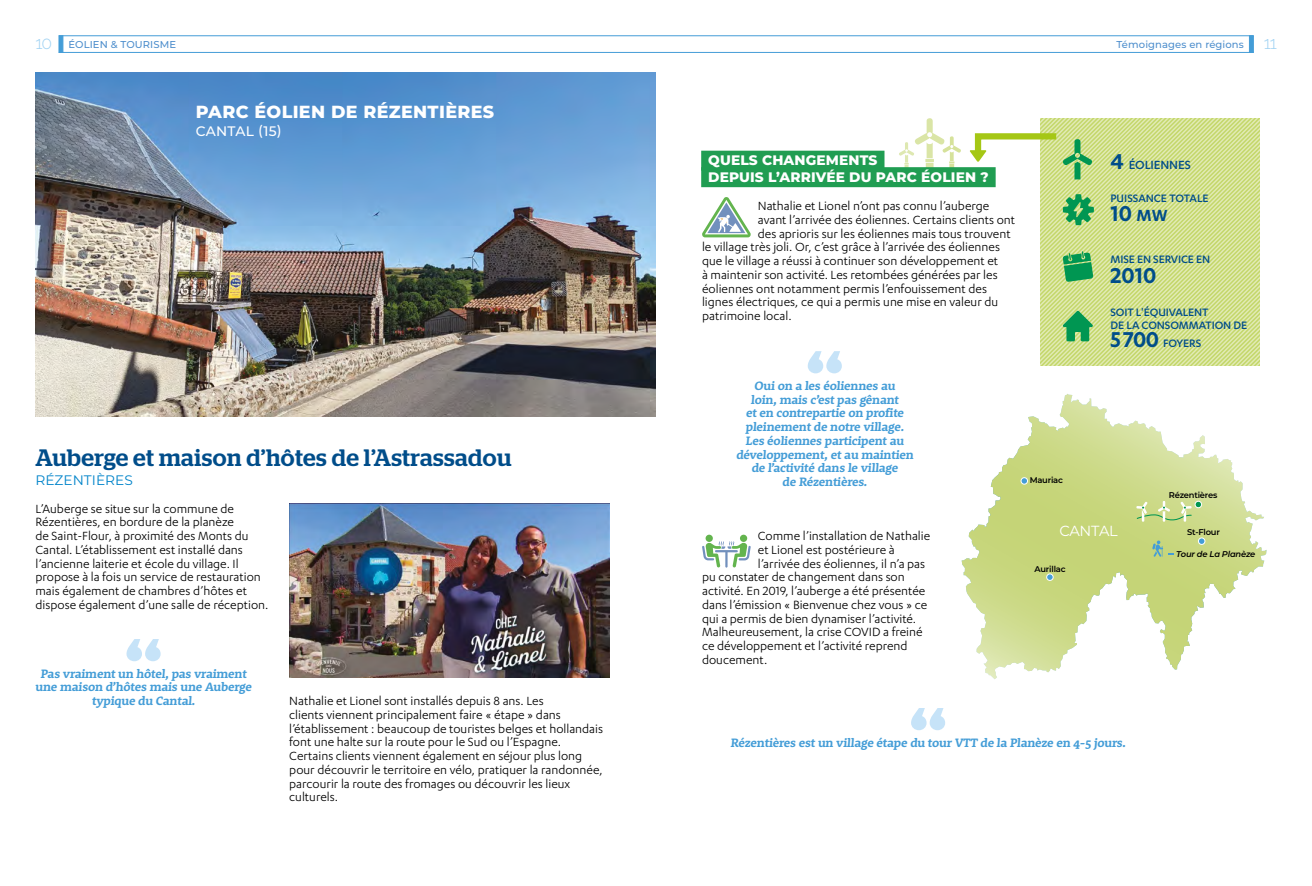
<style>
.page{position:relative;width:1312px;height:886px;background:#fff}
.page>*{position:absolute;margin:0;border:0;box-sizing:border-box;transform-origin:0 0}
.t1{font:600 25px "Karbon";color:#004d8a}
.t2{font:500 23.75px "Stag";letter-spacing:.02em;color:#004d8a}
.t3{font:800 17.5px "Montserrat";letter-spacing:.02em;color:#fff}
.t4{font:14.62px "Montserrat";letter-spacing:-.025em;color:#fff}
.t5{font:13.75px/13.8px "Karbon";color:#000}
.t6{font:800 13.75px/16.5px "Montserrat";letter-spacing:.01em;color:#fff}
.t7{font:13.75px "Montserrat";color:#0084ca}
.t8{font:500 13.75px "Montserrat";letter-spacing:.02em;color:#fff}
.t9{font:500 13.75px "Karbon";letter-spacing:-.01em;color:#004d8a}
.t10{font:700 12.5px/13.8px "Rooney";color:#449dd7;text-align:center}
.t11{font:500 12.5px/12.5px "Karbon";letter-spacing:-.01em;color:#004d8a}
.t12{font:500 10px "Montserrat";letter-spacing:.01em;color:#4f8fcd}
.t13{font:600 8.38px "Montserrat";letter-spacing:-.025em;color:#000}
.t14{font:italic 600 8.38px "Montserrat";letter-spacing:-.025em;color:#000}
.s1{font-family:"Raleway";font-weight:300;font-size:17.5px;color:#a2d3f3}
.s2{font-weight:600;font-size:25px}
.s3{font-size:18.75px}
</style>
<div class="page">
<svg style="left:961px;top:395px;width:305px;height:284px"></svg>
<svg style="left:1046px;top:574px;width:6px;height:6px"></svg>
<div style="left:1046px;top:574px;width:7px;height:7px;border:1px solid #fff;border-radius:50%"></div>
<svg style="left:1198px;top:538px;width:6px;height:6px"></svg>
<div style="left:1197px;top:538px;width:7px;height:7px;border:1px solid #fff;border-radius:50%"></div>
<div style="left:1020px;top:478px;width:7px;height:6px;background:#449dd7;border-radius:50%"></div>
<div style="left:1020px;top:477px;width:7px;height:7px;border:1px solid #fff;border-radius:50%"></div>
<div style="left:1194px;top:501px;width:7px;height:7px;background:#009652;border-radius:50%"></div>
<div style="left:1194px;top:501px;width:7px;height:7px;border:1px solid #fff;border-radius:50%"></div>
<svg style="left:1135px;top:501px;width:56px;height:21px"></svg>
<svg style="left:1151px;top:540px;width:22px;height:17px"></svg>
<hr style="left:59px;top:36px;width:597px;height:1px;background:#449dd7">
<hr style="left:59px;top:52px;width:597px;height:1px;background:#449dd7">
<hr style="left:59px;top:36px;width:4px;height:17px;background:#449dd7">
<hr style="left:656px;top:36px;width:597px;height:1px;background:#449dd7">
<hr style="left:656px;top:52px;width:597px;height:1px;background:#449dd7">
<svg style="left:1248px;top:36px;width:5px;height:16px"></svg>
<svg style="left:702px;top:541px;width:48px;height:26px"></svg>
<div style="left:705px;top:535px;width:7px;height:7px;background:#63b44e;border-radius:50%"></div>
<div style="left:739px;top:535px;width:8px;height:7px;background:#63b44e;border-radius:50%"></div>
<img style="left:35px;top:72px;width:621px;height:344px">
<svg style="left:126px;top:639px;width:34px;height:22px"></svg>
<svg style="left:911px;top:708px;width:33px;height:22px"></svg>
<img style="left:289px;top:503px;width:320px;height:175px">
<svg style="left:899px;top:118px;width:62px;height:49px"></svg>
<div style="left:701px;top:151px;width:183px;height:20px;background:#209d52"></div>
<div style="left:701px;top:167px;width:294px;height:20px;background:#209d52"></div>
<svg style="left:969px;top:118px;width:290px;height:248px"></svg>
<svg style="left:807px;top:351px;width:34px;height:22px"></svg>
<svg style="left:702px;top:197px;width:49px;height:40px"></svg>
<p class="t12" style="left:35px;top:38px;width:142px"><span class="s1">10</span> ÉOLIEN &amp; TOURISME</p>
<p class="t12" style="left:1116px;top:38px;width:162px">Témoignages en régions <span class="s1">11</span></p>
<p class="t3" style="left:196px;top:98px;width:300px">PARC ÉOLIEN DE RÉZENTIÈRES</p>
<p class="t8" style="left:196px;top:122px;width:88px">CANTAL (15)</p>
<h2 class="t2" style="left:35px;top:444px;width:477px">Auberge et maison d’hôtes de l’Astrassadou</h2>
<p class="t7" style="left:35px;top:470px;width:99px">RÉZENTIÈRES</p>
<p class="t5" style="left:35px;top:501px;width:234px">L’Auberge se situe sur la commune de Rézentières, en bordure de la planèze<br>de Saint-Flour, à proximité des Monts du Cantal. L’établissement est installé dans l’ancienne laiterie et école du village. Il propose à la fois un service de restauration mais également de chambres d’hôtes et dispose également d’une salle de réception.</p>
<p class="t10" style="left:35px;top:666px;width:219px">Pas vraiment un hôtel, pas vraiment une maison d’hôtes mais une Auberge typique du Cantal.</p>
<p class="t5" style="left:289px;top:694px;width:315px">Nathalie et Lionel sont installés depuis 8 ans. Les<br>clients viennent principalement faire « étape » dans l’établissement : beaucoup de touristes belges et hollandais font une halte sur la route pour le Sud ou l’Espagne.<br>Certains clients viennent également en séjour plus long pour découvrir le territoire en vélo, pratiquer la randonnée, parcourir la route des fromages ou découvrir les lieux culturels.</p>
<p class="t6" style="left:708px;top:151px;width:282px">QUELS CHANGEMENTS<br>DEPUIS L’ARRIVÉE DU PARC ÉOLIEN ?</p>
<p class="t9" style="left:1110px;top:157px;width:82px"><span class="s2">4</span> ÉOLIENNES</p>
<p class="t11" style="left:1110px;top:192px;width:100px">PUISSANCE TOTALE</p>
<h1 class="t1" style="left:1110px;top:199px;width:59px">10 <span class="s3">MW</span></h1>
<p class="t5" style="left:757px;top:199px;width:233px">Nathalie et Lionel n’ont pas connu l’auberge</p>
<p class="t5" style="left:757px;top:212px;width:259px">avant l’arrivée des éoliennes. Certains clients ont</p>
<p class="t5" style="left:757px;top:226px;width:254px">des aprioris sur les éoliennes mais tous trouvent</p>
<p class="t5" style="left:702px;top:240px;width:299px">le village très joli. Or, c’est grâce à l’arrivée des éoliennes</p>
<p class="t5" style="left:702px;top:254px;width:298px">que le village a réussi à continuer son développement et</p>
<p class="t5" style="left:702px;top:267px;width:297px">à maintenir son activité. Les retombées générées par les</p>
<p class="t5" style="left:702px;top:281px;width:286px">éoliennes ont notamment permis l’enfouissement des</p>
<p class="t5" style="left:702px;top:295px;width:297px">lignes électriques, ce qui a permis une mise en valeur du</p>
<p class="t5" style="left:702px;top:309px;width:91px">patrimoine local.</p>
<p class="t11" style="left:1110px;top:252px;width:101px">MISE EN SERVICE EN</p>
<h1 class="t1" style="left:1110px;top:261px;width:47px">2010</h1>
<p class="t11" style="left:1110px;top:306px;width:138px">SOIT L'ÉQUIVALENT<br>DE LA CONSOMMATION DE</p>
<p class="t11" style="left:1110px;top:336px;width:92px"><span class="s2">5700</span> FOYERS</p>
<p class="t10" style="left:735px;top:378px;width:180px">Oui on a les éoliennes au<br>loin, mais c’est pas gênant<br>et en contrepartie on profite pleinement de notre village.<br>Les éoliennes participent au développement, et au maintien de l’activité dans le village<br>de Rézentières.</p>
<p class="t5" style="left:757px;top:529px;width:174px">Comme l’installation de Nathalie</p>
<p class="t5" style="left:757px;top:542px;width:138px">et Lionel est postérieure à</p>
<p class="t5" style="left:757px;top:556px;width:169px">l’arrivée des éoliennes, il n’a pas</p>
<p class="t5" style="left:702px;top:570px;width:204px">pu constater de changement dans son</p>
<p class="t5" style="left:702px;top:584px;width:225px">activité. En 2019, l’auberge a été présentée</p>
<p class="t5" style="left:702px;top:597px;width:227px">dans l’émission « Bienvenue chez vous » ce</p>
<p class="t5" style="left:702px;top:611px;width:216px">qui a permis de bien dynamiser l’activité.</p>
<p class="t5" style="left:702px;top:625px;width:222px">Malheureusement, la crise COVID a freiné</p>
<p class="t5" style="left:702px;top:639px;width:207px">ce développement et l’activité reprend</p>
<p class="t5" style="left:702px;top:652px;width:67px">doucement.</p>
<p class="t13" style="left:1029px;top:474px;width:35px">Mauriac</p>
<p class="t4" style="left:1059px;top:521px;width:60px">CANTAL</p>
<p class="t13" style="left:1034px;top:563px;width:33px">Aurillac</p>
<p class="t10" style="left:730px;top:735px;width:398px">Rézentières est un village étape du tour VTT de la Planèze en 4-5 jours.</p>
<p class="t13" style="left:1168px;top:489px;width:50px">Rézentières</p>
<p class="t13" style="left:1186px;top:526px;width:34px">St-Flour</p>
<p class="t14" style="left:1175px;top:548px;width:81px">Tour de La Planèze</p>
</div>
